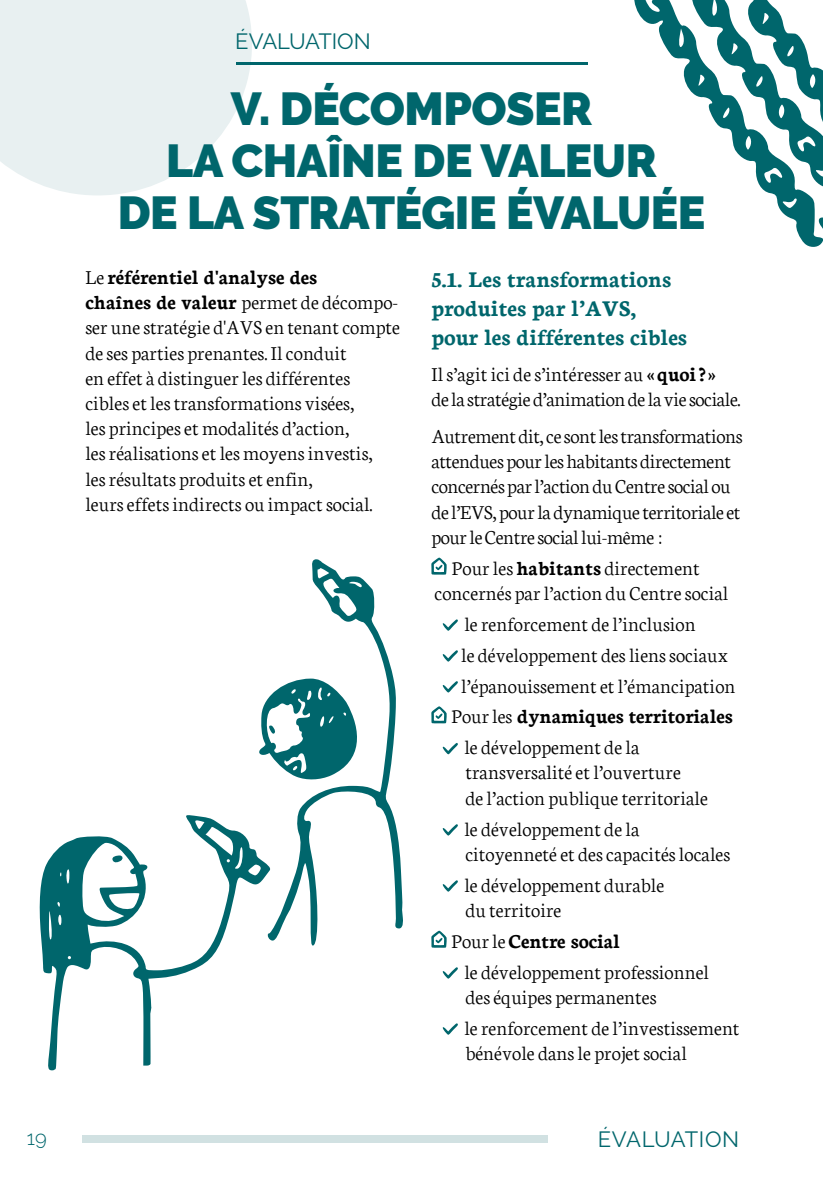
<style>
.page{position:relative;width:823px;height:1191px;background:#fff}
.page>*{position:absolute;margin:0;border:0;box-sizing:border-box;transform-origin:0 0}
.t1{font:900 46px/52px "Raleway";letter-spacing:-.01em;color:#00666c;text-align:center}
.t2{font:700 24px/28.8px "Neuton";color:#00666c}
.t3{font:22px "Raleway";letter-spacing:.03em;color:#00666c}
.t4{font:22px "Raleway";color:#00666c}
.t5{font:300 21px/25.2px "Neuton";color:#000}
.t6{font:300 21px/25.2px "Neuton";letter-spacing:-.02em;color:#000}
.t7{font:700 21px "Neuton";letter-spacing:-.005em;color:#000}
.t8{font:300 20px "Raleway";color:#00666c}
.s1{font-weight:700}
.s2{font-weight:300}
</style>
<div class="page">
<div style="left:82px;top:1135px;width:465px;height:8px;background:#d1e1e2"></div>
<svg style="left:39px;top:815px;width:228px;height:255px"></svg>
<svg style="left:259px;top:700px;width:8px;height:55px"></svg>
<svg style="left:267px;top:559px;width:136px;height:387px"></svg>
<svg style="left:0;top:0;width:252px;height:195px;background:#eaf1f2"></svg>
<hr style="left:235px;top:62px;width:352px;height:3px;background:#00666c">
<svg style="left:431px;top:557px;width:15px;height:18px"></svg>
<svg style="left:442px;top:619px;width:15px;height:12px"></svg>
<svg style="left:442px;top:650px;width:15px;height:12px"></svg>
<svg style="left:442px;top:681px;width:15px;height:11px"></svg>
<svg style="left:431px;top:706px;width:15px;height:17px"></svg>
<svg style="left:442px;top:743px;width:15px;height:11px"></svg>
<svg style="left:442px;top:824px;width:15px;height:11px"></svg>
<svg style="left:442px;top:880px;width:15px;height:11px"></svg>
<svg style="left:431px;top:930px;width:15px;height:18px"></svg>
<svg style="left:442px;top:967px;width:15px;height:11px"></svg>
<svg style="left:442px;top:1023px;width:15px;height:11px"></svg>
<svg style="left:634px;top:0;width:188px;height:247px"></svg>
<svg style="left:666px;top:0;width:156px;height:217px"></svg>
<p class="t4" style="left:235px;top:28px;width:137px">ÉVALUATION</p>
<h1 class="t1" style="left:118px;top:83px;width:588px">V. DÉCOMPOSER<br>LA CHAÎNE DE VALEUR<br>DE LA STRATÉGIE ÉVALUÉE</h1>
<p class="t5" style="left:85px;top:264px;width:316px">Le <span class="s1">référentiel d'analyse des<br>chaînes de valeur</span> permet de décompo&shy;ser une stratégie d'AVS en tenant compte de ses parties prenantes. Il conduit<br>en effet à distinguer les différentes<br>cibles et les transformations visées,<br>les principes et modalités d’action, lesréalisations et les moyens investis,<br>les résultats produits et enfin,<br>leurs effets indirects ou impact social.</p>
<p class="t2" style="left:431px;top:265px;width:257px">5.1. Les transformations produites par l’AVS, pour les différentes cibles</p>
<p class="t6" style="left:431px;top:362px;width:311px">Il s’agit ici de s’intéresser au <span class="s1">«quoi?» </span>dela stratégie d’animation de la vie sociale.</p>
<p class="t6" style="left:431px;top:423px;width:312px">Autrement dit, ce sont les transformations attendues pour les habitants directement concernés par l’action du Centre social ou de l’EVS, pour la dynamique territoriale et pour le Centre social lui-même :</p>
<p class="t5" style="left:434px;top:555px;width:295px;text-align:center">Pour les <span class="s1">habitants</span> directement concernés par l’action du Centre social</p>
<p class="t5" style="left:464px;top:611px;width:233px">le renforcement de l’inclusion</p>
<p class="t5" style="left:461px;top:642px;width:268px">le développement des liens sociaux</p>
<p class="t5" style="left:461px;top:673px;width:276px">l’épanouissement et l’émancipation</p>
<p class="t7" style="left:451px;top:705px;width:282px"><span class="s2">Pour les</span> dynamiques territoriales</p>
<p class="t5" style="left:464px;top:735px;width:176px">le développement de la</p>
<p class="t5" style="left:465px;top:760px;width:244px">transversalité et l’ouverture<br>de l’action publique territoriale</p>
<p class="t5" style="left:464px;top:816px;width:267px">le développement de la citoyenneté et des capacités locales</p>
<p class="t5" style="left:464px;top:872px;width:201px">le développement durable du territoire</p>
<p class="t5" style="left:464px;top:925px;width:246px;line-height:30.8px;text-indent:-13px">Pour le <span class="s1">Centre social<br></span>le développement professionnel</p>
<p class="t5" style="left:464px;top:981px;width:276px;line-height:30.8px">des équipes permanentes<br>le renforcement de l’investissement</p>
<p class="t5" style="left:465px;top:1040px;width:223px">bénévole dans le projet social</p>
<p class="t8" style="left:27px;top:1126px;width:21px">19</p>
<p class="t3" style="left:597px;top:1126px;width:143px">ÉVALUATION</p>
</div>
